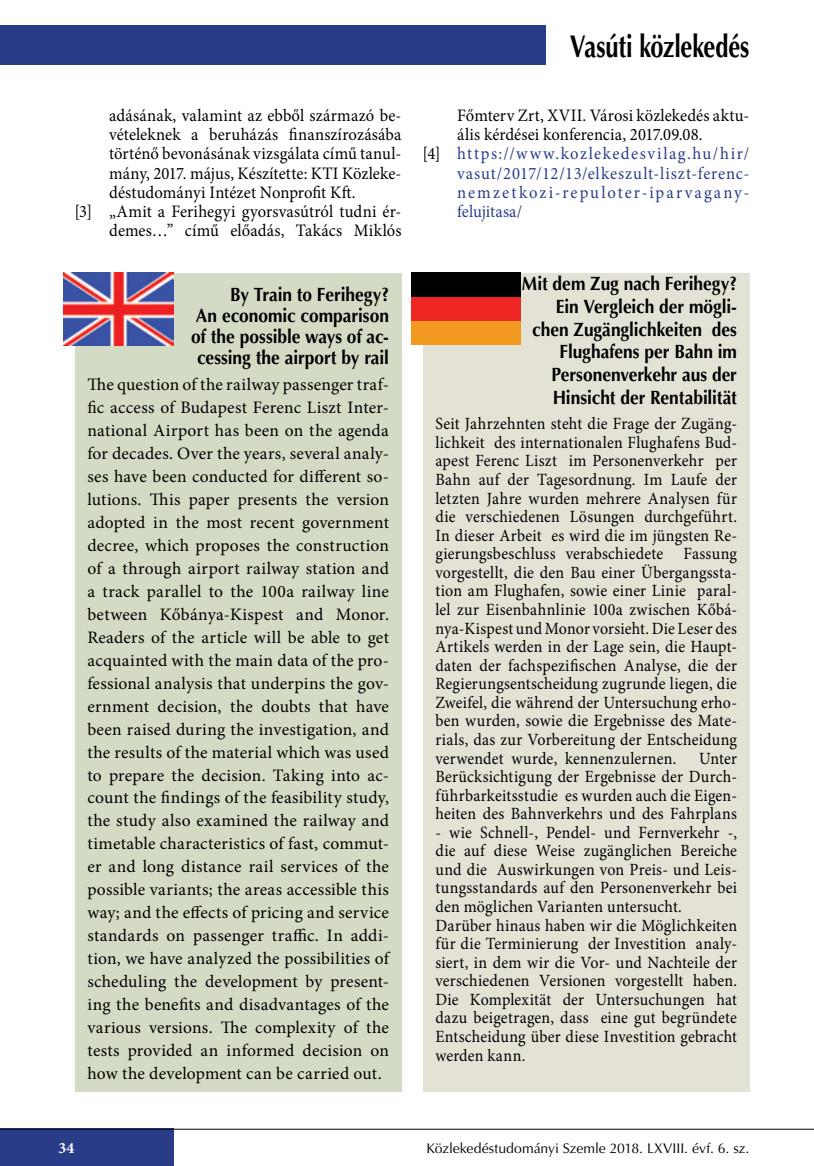
<style>
.page{position:relative;width:814px;height:1166px;background:#fff}
.page>*{position:absolute;margin:0;border:0;box-sizing:border-box;transform-origin:0 0}
.t1{font:700 31.5px "Optima CE";letter-spacing:-.005em;color:#000;scale:.75 1}
.t2{font:700 19.25px/22.8px "Optima";letter-spacing:-.005em;color:#000;text-align:right;scale:.9 1}
.t3{font:17.5px/22.9px "Minion Pro";letter-spacing:.005em;color:#000;text-align:justify}
.t4{font:17.5px "Minion Pro";letter-spacing:.005em;color:#000;scale:.95 1}
.t5{font:17.5px "Minion Pro";letter-spacing:.05em;color:#2a3c88;scale:.95 1}
.t6{font:17.5px "Minion Pro";letter-spacing:.085em;color:#2a3c88;scale:.95 1}
.t7{font:17.5px "Minion Pro";letter-spacing:.12em;color:#2a3c88;scale:.95 1}
.t8{font:17.5px "Minion Pro";letter-spacing:-.01em;color:#2a3c88;scale:.95 1}
.t9{font:17.15px/18.6px "Minion Pro";letter-spacing:.015em;color:#000;text-align:justify;scale:.93 1}
.t10{font:700 15.75px "Minion Pro";color:#fff}
.t11{font:14px "Optima CE";color:#000}
.s1{color:#000}
</style>
<div class="page">
<div style="left:0;top:25px;width:546px;height:39px;background:#2a3c88"></div>
<div style="left:0;top:1129px;width:174px;height:37px;background:#2a3c88"></div>
<hr style="left:0;top:1129px;width:814px;height:1px;background:#000">
<div style="left:75px;top:273px;width:326px;height:818px;background:#d4dbc4"></div>
<img style="left:64px;top:273px;width:109px;height:72px">
<div style="left:423px;top:273px;width:326px;height:818px;background:#e4e2d5"></div>
<div style="left:411px;top:321px;width:109px;height:24px;background:#f29920"></div>
<div style="left:411px;top:296px;width:109px;height:25px;background:#ee2724"></div>
<div style="left:411px;top:273px;width:109px;height:24px;background:#000"></div>
<p class="t4" style="left:109px;top:103px;width:309px">adásának, valamint az ebből származó be-</p>
<p class="t4" style="left:109px;top:123px;width:309px">vételeknek a beruházás finanszírozásába</p>
<p class="t4" style="left:109px;top:142px;width:309px">történő bevonásának vizsgálata című tanul-</p>
<p class="t4" style="left:109px;top:161px;width:309px">mány, 2017. május, Készítette: KTI Közleke-</p>
<p class="t4" style="left:109px;top:180px;width:261px">déstudományi Intézet Nonprofit Kft.</p>
<p class="t4" style="left:74px;top:200px;width:346px">[3] „Amit a Ferihegyi gyorsvasútról tudni ér-</p>
<p class="t4" style="left:109px;top:219px;width:309px">demes…” című előadás, Takács Miklós</p>
<p class="t2" style="left:191px;top:284px;width:221px;line-height:21px">By Train to Ferihegy?<br>An economic comparison of the possible ways of ac&shy;cessing the airport by rail</p>
<p class="t3" style="left:87px;top:373px;width:303px">The question of the railway passenger traf&shy;fic access of Budapest Ferenc Liszt Inter&shy;national Airport has been on the agenda for decades. Over the years, several analy&shy;ses have been conducted for different so&shy;lutions. This paper presents the version adopted in the most recent government decree, which proposes the construction of a through airport railway station and a track parallel to the 100a railway line between Kőbánya-Kispest and Monor.<br>Readers of the article will be able to get acquainted with the main data of the pro&shy;fessional analysis that underpins the gov&shy;ernment decision, the doubts that have been raised during the investigation, and the results of the material which was used to prepare the decision. Taking into ac&shy;count the findings of the feasibility study, the study also examined the railway and timetable characteristics of fast, commut&shy;er and long distance rail services of the possible variants; the areas accessible this way; and the effects of pricing and service standards on passenger traffic. In addi&shy;tion, we have analyzed the possibilities of scheduling the development by present&shy;ing the benefits and disadvantages of the various versions. The complexity of the tests provided an informed decision on how the development can be carried out.</p>
<h1 class="t1" style="left:570px;top:26px;width:241px">Vasúti közlekedés</h1>
<p class="t4" style="left:457px;top:103px;width:309px">Főmterv Zrt, XVII. Városi közlekedés aktu-</p>
<p class="t4" style="left:457px;top:123px;width:260px">ális kérdései konferencia, 2017.09.08.</p>
<p class="t6" style="left:422px;top:142px;width:346px"><span class="s1">[4]</span> https://www.kozlekedesvilag.hu/hir/</p>
<p class="t5" style="left:457px;top:161px;width:309px">vasut/2017/12/13/elkeszult-liszt-ferenc-</p>
<p class="t7" style="left:457px;top:180px;width:309px">nemzetkozi-repuloter-iparvagany-</p>
<p class="t8" style="left:457px;top:200px;width:70px">felujitasa/</p>
<p class="t2" style="left:522px;top:272px;width:240px">Mit dem Zug nach Ferihegy?<br>Ein Vergleich der mögli&shy;chen Zugänglichkeiten des<br>Flughafens per Bahn im<br>Personenverkehr aus der<br>Hinsicht der Rentabilität</p>
<p class="t9" style="left:435px;top:414px;width:326px">Seit Jahrzehnten steht die Frage der Zugäng&shy;lichkeit des internationalen Flughafens Bud&shy;apest Ferenc Liszt im Personenverkehr per Bahn auf der Tagesordnung. Im Laufe der letzten Jahre wurden mehrere Analysen für die verschiedenen Lösungen durchgeführt.<br>In dieser Arbeit es wird die im jüngsten Re&shy;gierungsbeschluss verabschiedete Fassung vorgestellt, die den Bau einer Übergangssta&shy;tion am Flughafen, sowie einer Linie paral&shy;lel zur Eisenbahnlinie 100a zwischen Kőbá&shy;nya-Kispest und Monor vorsieht. Die Leser des Artikels werden in der Lage sein, die Haupt&shy;daten der fachspezifischen Analyse, die der Regierungsentscheidung zugrunde liegen, die Zweifel, die während der Untersuchung erho&shy;ben wurden, sowie die Ergebnisse des Mate&shy;rials, das zur Vorbereitung der Entscheidung verwendet wurde, kennenzulernen.</p>
<p class="t9" style="left:435px;top:749px;width:326px;text-indent:263px">Unter Berücksichtigung der Ergebnisse der Durch&shy;führbarkeitsstudie es wurden auch die Eigen&shy;heiten des Bahnverkehrs und des Fahrplans</p>
<p class="t9" style="left:435px;top:823px;width:326px;text-align:left">- wie Schnell-, Pendel- und Fernverkehr -, die auf diese Weise zugänglichen Bereiche und die Auswirkungen von Preis- und Leis&shy;tungsstandards auf den Personenverkehr bei den möglichen Varianten untersucht.<br>Darüber hinaus haben wir die Möglichkeiten für die Terminierung der Investition analy&shy;siert, in dem wir die Vor- und Nachteile der verschiedenen Versionen vorgestellt haben.<br>Die Komplexität der Untersuchungen hat dazu beigetragen, dass eine gut begründete Entscheidung über diese Investition gebracht werden kann.</p>
<p class="t10" style="left:58px;top:1137px;width:18px">34</p>
<p class="t11" style="left:426px;top:1139px;width:324px">Közlekedéstudományi Szemle 2018. LXVIII. évf. 6. sz.</p>
</div>
